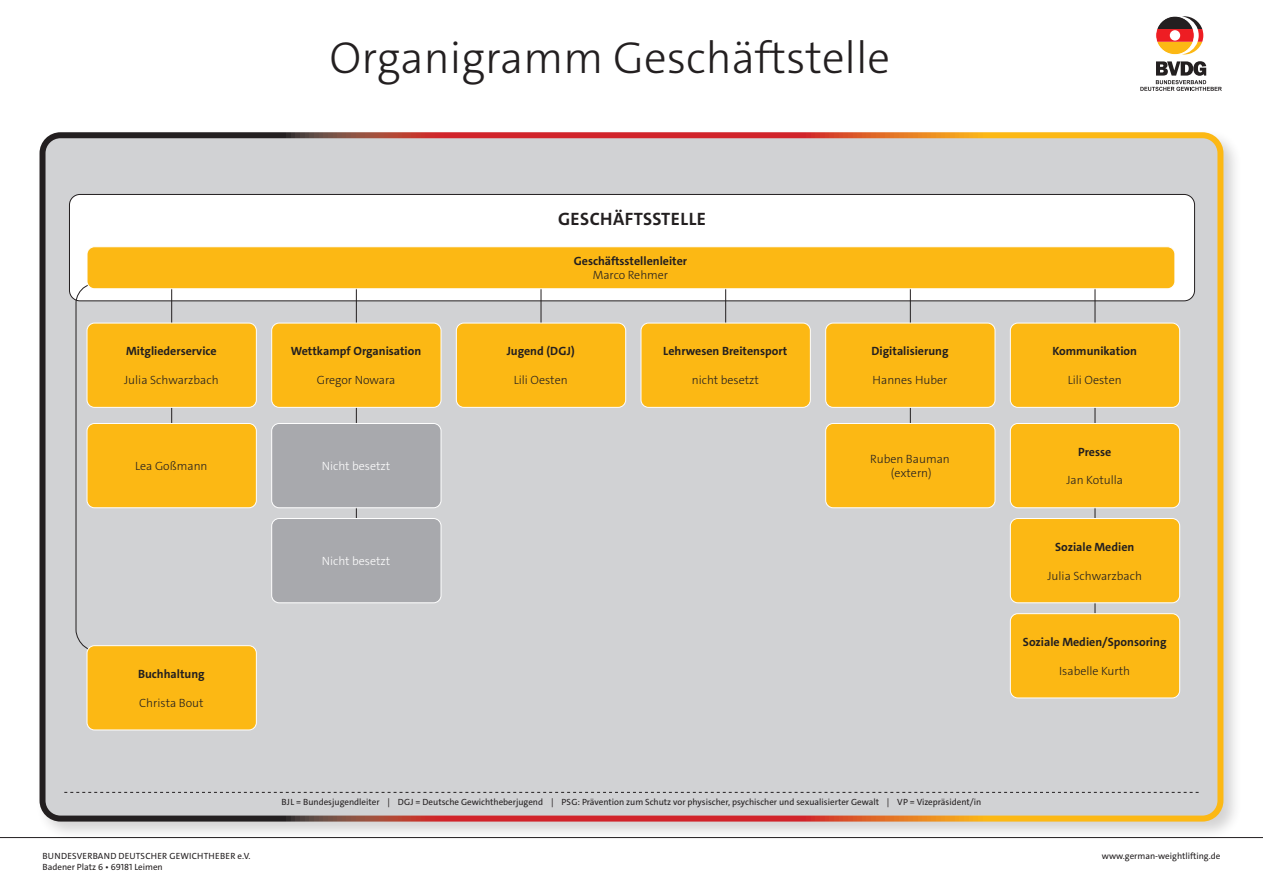
<style>
.page{position:relative;width:1263px;height:893px;background:#fff}
.page>*{position:absolute;margin:0;border:0;box-sizing:border-box;transform-origin:0 0}
.t1{font:300 45px "The Sans";color:#231f20}
.t2{font:700 18px "The Sans";letter-spacing:.025em;color:#231f20}
.t3{font:700 12px "The Sans";color:#231f20}
.t4{font:300 12px/14.4px "The Sans";color:#231f20;text-align:center}
.t5{font:300 12px "The Sans";color:#fff}
.t6{font:9px "The Sans";color:#231f20}
.t7{font:9px/10.8px "The Sans";letter-spacing:.025em;color:#231f20}
</style>
<div class="page">
<hr style="left:0;top:837px;width:1263px;height:1px;background:#231f20">
<div style="left:36px;top:128px;width:1206px;height:713px;background:#231f20;opacity:.2"></div>
<div style="left:43px;top:135px;width:1177px;height:684px;background:#d1d2d4;border-radius:18px"></div>
<div style="left:40px;top:132px;width:1183px;height:690px;border:6px solid #fff;border-radius:18px"></div>
<div style="left:69px;top:194px;width:1125px;height:107px;background:#fff;border-radius:11px"></div>
<div style="left:69px;top:194px;width:1126px;height:107px;border:1px solid #231f20;border-radius:11px"></div>
<svg style="left:75px;top:284px;width:98px;height:425px"></svg>
<hr style="left:356px;top:265px;width:1px;height:273px;background:#231f20">
<hr style="left:541px;top:265px;width:1px;height:82px;background:#231f20">
<hr style="left:725px;top:265px;width:1px;height:103px;background:#231f20">
<hr style="left:910px;top:265px;width:1px;height:164px;background:#231f20">
<hr style="left:1095px;top:265px;width:1px;height:366px;background:#231f20">
<div style="left:87px;top:323px;width:169px;height:84px;background:#fcb814;border-radius:8px"></div>
<div style="left:87px;top:323px;width:170px;height:85px;border:1px solid #fff;border-radius:8px"></div>
<div style="left:87px;top:646px;width:169px;height:84px;background:#fcb814;border-radius:8px"></div>
<div style="left:87px;top:645px;width:170px;height:85px;border:1px solid #fff;border-radius:8px"></div>
<div style="left:87px;top:423px;width:169px;height:85px;background:#fcb814;border-radius:8px"></div>
<div style="left:87px;top:423px;width:170px;height:85px;border:1px solid #fff;border-radius:8px"></div>
<div style="left:272px;top:323px;width:169px;height:84px;background:#fcb814;border-radius:8px"></div>
<div style="left:271px;top:323px;width:170px;height:85px;border:1px solid #fff;border-radius:8px"></div>
<div style="left:272px;top:423px;width:169px;height:85px;background:#a8a9ad;border-radius:8px"></div>
<div style="left:271px;top:423px;width:170px;height:85px;border:1px solid #fff;border-radius:8px"></div>
<div style="left:272px;top:518px;width:169px;height:85px;background:#a8a9ad;border-radius:8px"></div>
<div style="left:271px;top:518px;width:170px;height:85px;border:1px solid #fff;border-radius:8px"></div>
<div style="left:87px;top:247px;width:1088px;height:42px;background:#fcb814;border-radius:8px"></div>
<div style="left:87px;top:246px;width:1088px;height:43px;border:1px solid #fff;border-radius:8px"></div>
<div style="left:456px;top:323px;width:170px;height:84px;background:#fcb814;border-radius:8px"></div>
<div style="left:456px;top:323px;width:170px;height:85px;border:1px solid #fff;border-radius:8px"></div>
<div style="left:641px;top:323px;width:169px;height:84px;background:#fcb814;border-radius:8px"></div>
<div style="left:641px;top:323px;width:170px;height:85px;border:1px solid #fff;border-radius:8px"></div>
<div style="left:826px;top:423px;width:169px;height:85px;background:#fcb814;border-radius:8px"></div>
<div style="left:825px;top:423px;width:170px;height:85px;border:1px solid #fff;border-radius:8px"></div>
<div style="left:1010px;top:323px;width:170px;height:84px;background:#fcb814;border-radius:8px"></div>
<div style="left:1010px;top:323px;width:170px;height:85px;border:1px solid #fff;border-radius:8px"></div>
<div style="left:1010px;top:423px;width:170px;height:85px;background:#fcb814;border-radius:8px"></div>
<div style="left:1010px;top:423px;width:170px;height:85px;border:1px solid #fff;border-radius:8px"></div>
<div style="left:1010px;top:518px;width:170px;height:85px;background:#fcb814;border-radius:8px"></div>
<div style="left:1010px;top:518px;width:170px;height:85px;border:1px solid #fff;border-radius:8px"></div>
<div style="left:1010px;top:614px;width:170px;height:84px;background:#fcb814;border-radius:8px"></div>
<div style="left:1010px;top:613px;width:170px;height:85px;border:1px solid #fff;border-radius:8px"></div>
<svg style="left:64px;top:792px;width:1135px;height:1px"></svg>
<div style="left:826px;top:323px;width:169px;height:84px;background:#fcb814;border-radius:8px"></div>
<div style="left:825px;top:323px;width:170px;height:85px;border:1px solid #fff;border-radius:8px"></div>
<svg style="left:1157px;top:16px;width:46px;height:38px"></svg>
<svg style="left:1140px;top:61px;width:82px;height:30px"></svg>
<div style="left:1155px;top:16px;width:39px;height:39px;border:1px solid #fff;border-radius:50%"></div>
<h1 class="t1" style="left:330px;top:29px;width:562px">Organigramm Geschäftstelle</h1>
<h2 class="t2" style="left:558px;top:208px;width:149px">GESCHÄFTSSTELLE</h2>
<p class="t3" style="left:126px;top:343px;width:92px">Mitgliederservice</p>
<p class="t4" style="left:124px;top:373px;width:96px">Julia Schwarzbach</p>
<p class="t4" style="left:135px;top:459px;width:74px">Lea Goßmann</p>
<p class="t3" style="left:138px;top:666px;width:68px">Buchhaltung</p>
<p class="t4" style="left:139px;top:695px;width:66px">Christa Bout</p>
<p class="t3" style="left:291px;top:343px;width:132px">Wettkampf Organisation</p>
<p class="t4" style="left:317px;top:373px;width:80px">Gregor Nowara</p>
<p class="t5" style="left:322px;top:458px;width:70px">Nicht besetzt</p>
<p class="t5" style="left:322px;top:553px;width:70px">Nicht besetzt</p>
<p class="t3" style="left:574px;top:253px;width:115px">Geschäftsstellenleiter</p>
<p class="t4" style="left:593px;top:268px;width:77px">Marco Rehmer</p>
<p class="t3" style="left:507px;top:343px;width:69px">Jugend (DGJ)</p>
<p class="t4" style="left:514px;top:373px;width:55px">Lili Oesten</p>
<p class="t3" style="left:663px;top:343px;width:126px">Lehrwesen Breitensport</p>
<p class="t4" style="left:692px;top:373px;width:69px">nicht besetzt</p>
<p class="t3" style="left:872px;top:343px;width:78px">Digitalisierung</p>
<p class="t4" style="left:873px;top:373px;width:76px">Hannes Huber</p>
<p class="t4" style="left:870px;top:452px;width:81px">Ruben Bauman (extern)</p>
<p class="t3" style="left:1052px;top:343px;width:86px">Kommunikation</p>
<p class="t4" style="left:1068px;top:373px;width:55px">Lili Oesten</p>
<p class="t3" style="left:1078px;top:444px;width:35px">Presse</p>
<p class="t4" style="left:1066px;top:473px;width:58px">Jan Kotulla</p>
<p class="t3" style="left:1055px;top:539px;width:81px">Soziale Medien</p>
<p class="t4" style="left:1047px;top:568px;width:96px">Julia Schwarzbach</p>
<p class="t3" style="left:1023px;top:634px;width:145px">Soziale Medien/Sponsoring</p>
<p class="t4" style="left:1059px;top:663px;width:73px">Isabelle Kurth</p>
<p class="t6" style="left:282px;top:796px;width:701px">BJL = Bundesjugendleiter | DGJ = Deutsche Gewichtheberjugend | PSG: Prävention zum Schutz vor physischer, psychischer und sexualisierter Gewalt | VP = Vizepräsident/in</p>
<p class="t7" style="left:43px;top:851px;width:210px">BUNDESVERBAND DEUTSCHER GEWICHTHEBER e.V.<br>Badener Platz 6 • 69181 Leimen</p>
<p class="t6" style="left:1102px;top:850px;width:120px">www.german-weightlifting.de</p>
</div>
